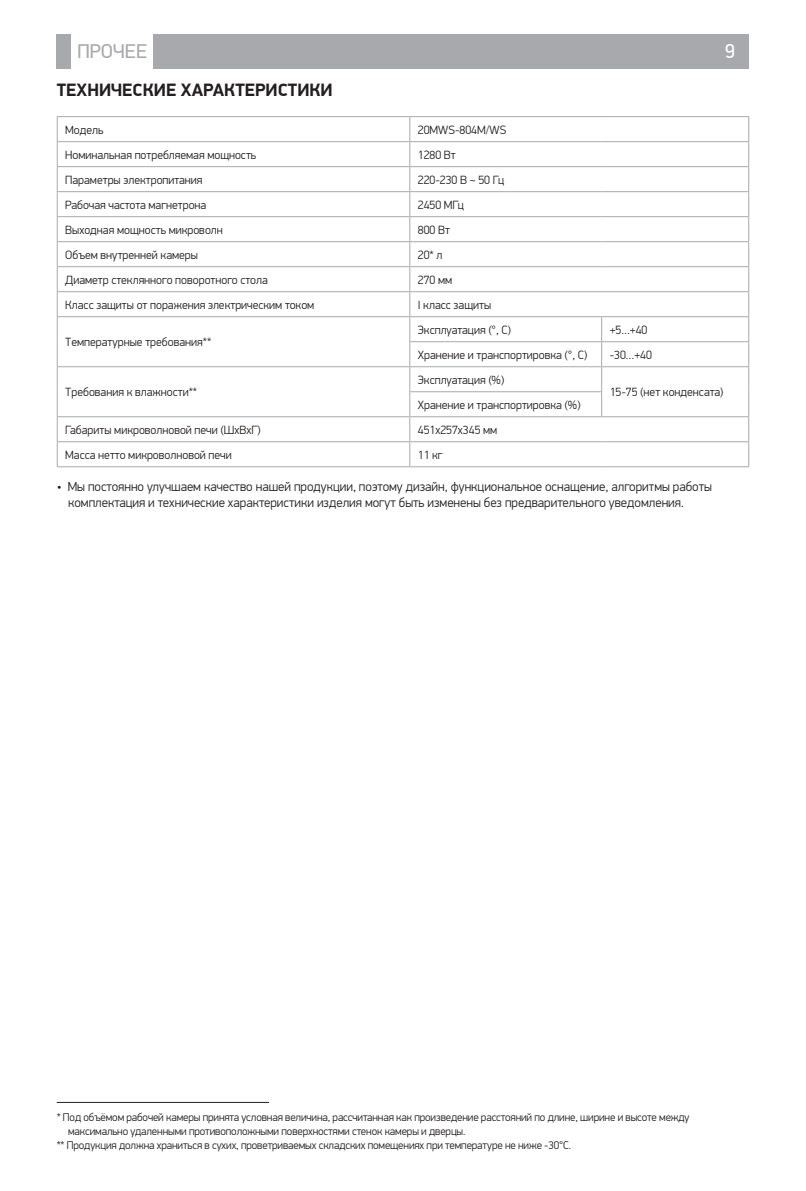
<style>
.page{position:relative;width:806px;height:1191px;background:#fff}
.page>*{position:absolute;margin:0;border:0;box-sizing:border-box;transform-origin:0 0}
.t1{font:20px "PF Din Display Pro";color:#a8a9ad}
.t2{font:20px "PF Din Display Pro";color:#fff}
.head_1{font:700 18px "PF Din Display Pro";color:#231f20}
.text{font:300 13.2px/16px "PF Din Display Pro";color:#231f20}
.text_table_new{font:300 12px "PF Din Display Pro";color:#231f20}
.head_1-2{font:300 11.2px "PF Din Display Pro";letter-spacing:-.01em;color:#231f20}
</style>
<div class="page">
<div style="left:57px;top:34px;width:14px;height:34px;background:#a8a9ad"></div>
<div style="left:153px;top:34px;width:595px;height:34px;background:#a8a9ad"></div>
<hr style="left:57px;top:116px;width:352px;height:1px;background:#a8a9ad">
<hr style="left:409px;top:116px;width:192px;height:1px;background:#a8a9ad">
<hr style="left:601px;top:116px;width:147px;height:1px;background:#a8a9ad">
<hr style="left:57px;top:141px;width:352px;height:1px;background:#a8a9ad">
<hr style="left:409px;top:141px;width:192px;height:1px;background:#a8a9ad">
<hr style="left:601px;top:141px;width:147px;height:1px;background:#a8a9ad">
<hr style="left:57px;top:166px;width:352px;height:1px;background:#a8a9ad">
<hr style="left:409px;top:166px;width:192px;height:1px;background:#a8a9ad">
<hr style="left:601px;top:166px;width:147px;height:1px;background:#a8a9ad">
<hr style="left:57px;top:191px;width:352px;height:1px;background:#a8a9ad">
<hr style="left:409px;top:191px;width:192px;height:1px;background:#a8a9ad">
<hr style="left:601px;top:191px;width:147px;height:1px;background:#a8a9ad">
<hr style="left:57px;top:216px;width:352px;height:1px;background:#a8a9ad">
<hr style="left:409px;top:216px;width:192px;height:1px;background:#a8a9ad">
<hr style="left:601px;top:216px;width:147px;height:1px;background:#a8a9ad">
<hr style="left:57px;top:241px;width:352px;height:1px;background:#a8a9ad">
<hr style="left:409px;top:241px;width:192px;height:1px;background:#a8a9ad">
<hr style="left:601px;top:241px;width:147px;height:1px;background:#a8a9ad">
<hr style="left:57px;top:266px;width:352px;height:1px;background:#a8a9ad">
<hr style="left:409px;top:266px;width:192px;height:1px;background:#a8a9ad">
<hr style="left:601px;top:266px;width:147px;height:1px;background:#a8a9ad">
<hr style="left:57px;top:291px;width:352px;height:1px;background:#a8a9ad">
<hr style="left:409px;top:291px;width:192px;height:1px;background:#a8a9ad">
<hr style="left:601px;top:291px;width:147px;height:1px;background:#a8a9ad">
<svg style="left:747px;top:117px;width:1px;height:326px"></svg>
<hr style="left:57px;top:316px;width:352px;height:1px;background:#a8a9ad">
<hr style="left:57px;top:366px;width:352px;height:1px;background:#a8a9ad">
<hr style="left:57px;top:416px;width:352px;height:1px;background:#a8a9ad">
<hr style="left:409px;top:316px;width:192px;height:1px;background:#a8a9ad">
<hr style="left:601px;top:316px;width:147px;height:1px;background:#a8a9ad">
<hr style="left:409px;top:341px;width:192px;height:1px;background:#a8a9ad">
<hr style="left:601px;top:341px;width:147px;height:1px;background:#a8a9ad">
<hr style="left:409px;top:366px;width:192px;height:1px;background:#a8a9ad">
<hr style="left:601px;top:366px;width:147px;height:1px;background:#a8a9ad">
<hr style="left:409px;top:391px;width:192px;height:1px;background:#a8a9ad">
<hr style="left:409px;top:416px;width:192px;height:1px;background:#a8a9ad">
<hr style="left:601px;top:416px;width:147px;height:1px;background:#a8a9ad">
<hr style="left:57px;top:441px;width:352px;height:1px;background:#a8a9ad">
<svg style="left:57px;top:117px;width:1px;height:349px"></svg>
<hr style="left:57px;top:466px;width:352px;height:1px;background:#a8a9ad">
<hr style="left:409px;top:441px;width:192px;height:1px;background:#a8a9ad">
<svg style="left:409px;top:117px;width:1px;height:349px"></svg>
<hr style="left:601px;top:441px;width:147px;height:1px;background:#a8a9ad">
<hr style="left:409px;top:466px;width:192px;height:1px;background:#a8a9ad">
<hr style="left:601px;top:466px;width:147px;height:1px;background:#a8a9ad">
<hr style="left:57px;top:1102px;width:212px;height:1px;background:#231f20">
<h1 class="t1" style="left:77px;top:39px;width:71px">ПРОЧЕЕ</h1>
<h1 class="t2" style="left:724px;top:39px;width:11px">9</h1>
<p class="head_1" style="left:57px;top:79px;width:277px">ТЕХНИЧЕСКИЕ ХАРАКТЕРИСТИКИ</p>
<p class="text_table_new" style="left:65px;top:123px;width:40px">Модель</p>
<p class="text_table_new" style="left:417px;top:123px;width:90px">20MWS-804M/WS</p>
<p class="text_table_new" style="left:65px;top:148px;width:192px">Номинальная потребляемая мощность</p>
<p class="text_table_new" style="left:417px;top:148px;width:40px">1280 Вт</p>
<p class="text_table_new" style="left:65px;top:173px;width:139px">Параметры электропитания</p>
<p class="text_table_new" style="left:417px;top:173px;width:88px">220-230 В ~ 50 Гц</p>
<p class="text_table_new" style="left:65px;top:198px;width:142px">Рабочая частота магнетрона</p>
<p class="text_table_new" style="left:417px;top:198px;width:48px">2450 МГц</p>
<p class="text_table_new" style="left:65px;top:223px;width:159px">Выходная мощность микроволн</p>
<p class="text_table_new" style="left:417px;top:223px;width:34px">800 Вт</p>
<p class="text_table_new" style="left:65px;top:248px;width:134px">Объем внутренней камеры</p>
<p class="text_table_new" style="left:417px;top:248px;width:26px">20* л</p>
<p class="text_table_new" style="left:65px;top:273px;width:204px">Диаметр стеклянного поворотного стола</p>
<p class="text_table_new" style="left:417px;top:273px;width:36px">270 мм</p>
<p class="text_table_new" style="left:65px;top:298px;width:250px">Класс защиты от поражения электрическим током</p>
<p class="text_table_new" style="left:417px;top:298px;width:75px">I класс защиты</p>
<p class="text_table_new" style="left:65px;top:335px;width:147px">Температурные требования**</p>
<p class="text_table_new" style="left:417px;top:323px;width:95px">Эксплуатация (°, С)</p>
<p class="text_table_new" style="left:609px;top:323px;width:39px">+5…+40</p>
<p class="text_table_new" style="left:417px;top:348px;width:171px">Хранение и транспортировка (°, С)</p>
<p class="text_table_new" style="left:609px;top:348px;width:44px">-30…+40</p>
<p class="text_table_new" style="left:65px;top:385px;width:133px">Требования к влажности**</p>
<p class="text_table_new" style="left:417px;top:373px;width:88px">Эксплуатация (%)</p>
<p class="text_table_new" style="left:417px;top:398px;width:164px">Хранение и транспортировка (%)</p>
<p class="text_table_new" style="left:609px;top:385px;width:115px">15-75 (нет конденсата)</p>
<p class="text_table_new" style="left:65px;top:423px;width:197px">Габариты микроволновой печи (ШхВхГ)</p>
<p class="text_table_new" style="left:417px;top:423px;width:81px">451х257х345 мм</p>
<p class="text_table_new" style="left:65px;top:448px;width:168px">Масса нетто микроволновой печи</p>
<p class="text_table_new" style="left:417px;top:448px;width:26px">11 кг</p>
<p class="text" style="left:68px;top:479px;width:645px;text-indent:-11px">• Мы постоянно улучшаем качество нашей продукции, поэтому дизайн, функциональное оснащение, алгоритмы работы комплектация и технические характеристики изделия могут быть изменены без предварительного уведомления.</p>
<p class="head_1-2" style="left:57px;top:1111px;width:634px">* Под объёмом рабочей камеры принята условная величина, рассчитанная как произведение расстояний по длине, ширине и высоте между</p>
<p class="head_1-2" style="left:68px;top:1125px;width:398px">максимально удаленными противоположными поверхностями стенок камеры и дверцы.</p>
<p class="head_1-2" style="left:57px;top:1139px;width:515px">** Продукция должна храниться в сухих, проветриваемых складских помещениях при температуре не ниже -30°С.</p>
</div>
